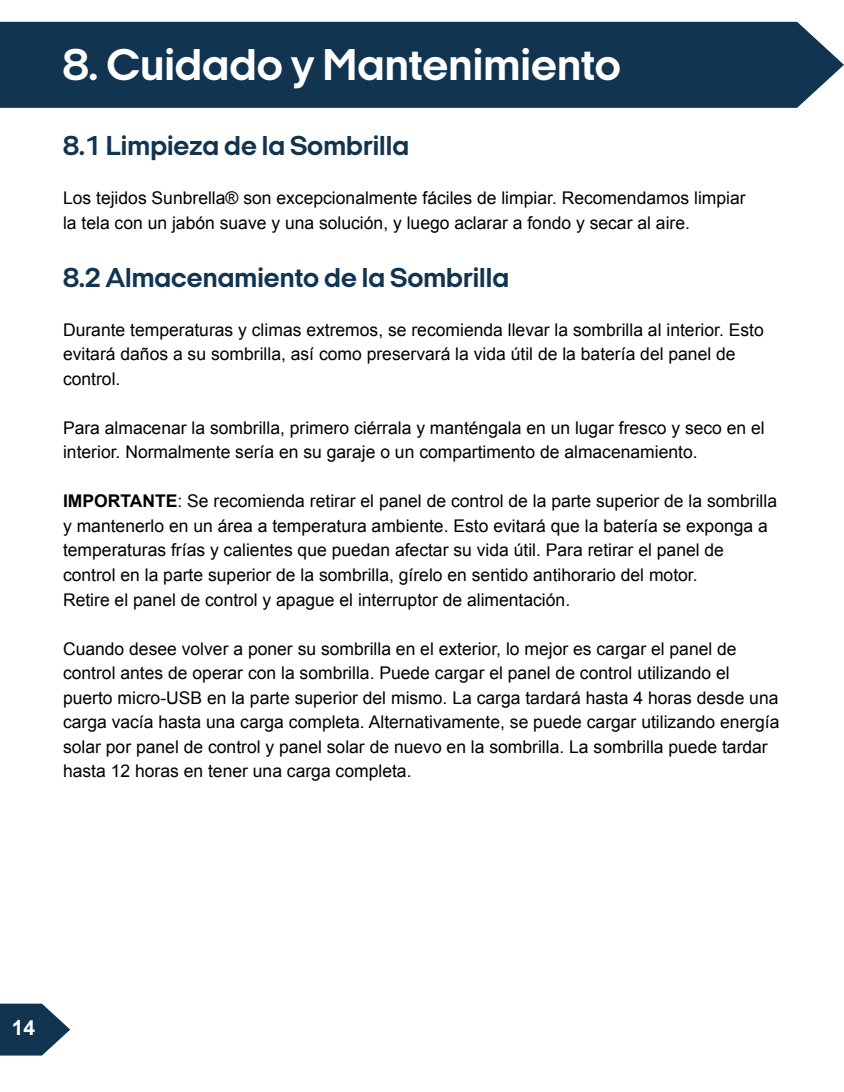
<style>
.page{position:relative;width:844px;height:1092px;background:#fff}
.page>*{position:absolute;margin:0;border:0;box-sizing:border-box;transform-origin:0 0}
.t1{font:700 45.5px "Italian Plate No 2 Expanded";color:#fff}
.t2{font:700 28px "Italian Plate No 2 Expanded";color:#113451}
.t3{font:700 21px "Arial";color:#fff}
.t4{font:17.5px/24.5px "Arial";color:#000}
.s1{font-weight:700}
</style>
<div class="page">
<svg style="left:0;top:1003px;width:70px;height:52px"></svg>
<div style="left:0;top:22px;width:843px;height:86px;background:#113451"></div>
<h1 class="t1" style="left:63px;top:40px;width:559px">8. Cuidado y Mantenimiento</h1>
<h2 class="t2" style="left:63px;top:131px;width:347px">8.1 Limpieza de la Sombrilla</h2>
<p class="t4" style="left:63px;top:186px;width:684px">Los tejidos Sunbrella® son excepcionalmente fáciles de limpiar. Recomendamos limpiar la tela con un jabón suave y una solución, y luego aclarar a fondo y secar al aire.</p>
<h2 class="t2" style="left:63px;top:262px;width:447px">8.2 Almacenamiento de la Sombrilla</h2>
<p class="t4" style="left:63px;top:317px;width:702px">Durante temperaturas y climas extremos, se recomienda llevar la sombrilla al interior. Esto evitará daños a su sombrilla, así como preservará la vida útil de la batería del panel de control.</p>
<p class="t4" style="left:63px;top:415px;width:703px">Para almacenar la sombrilla, primero ciérrala y manténgala en un lugar fresco y seco en el interior. Normalmente sería en su garaje o un compartimento de almacenamiento.</p>
<p class="t4" style="left:63px;top:489px;width:715px"><span class="s1">IMPORTANTE</span>: Se recomienda retirar el panel de control de la parte superior de la sombrilla y mantenerlo en un área a temperatura ambiente. Esto evitará que la batería se exponga a temperaturas frías y calientes que puedan afectar su vida útil. Para retirar el panel de control en la parte superior de la sombrilla, gírelo en sentido antihorario del motor.<br>Retire el panel de control y apague el interruptor de alimentación.</p>
<p class="t4" style="left:63px;top:636px;width:717px">Cuando desee volver a poner su sombrilla en el exterior, lo mejor es cargar el panel de control antes de operar con la sombrilla. Puede cargar el panel de control utilizando el puerto micro-USB en la parte superior del mismo. La carga tardará hasta 4 horas desde una carga vacía hasta una carga completa. Alternativamente, se puede cargar utilizando energía solar por panel de control y panel solar de nuevo en la sombrilla. La sombrilla puede tardar hasta 12 horas en tener una carga completa.</p>
<p class="t3" style="left:12px;top:1013px;width:25px">14</p>
</div>
